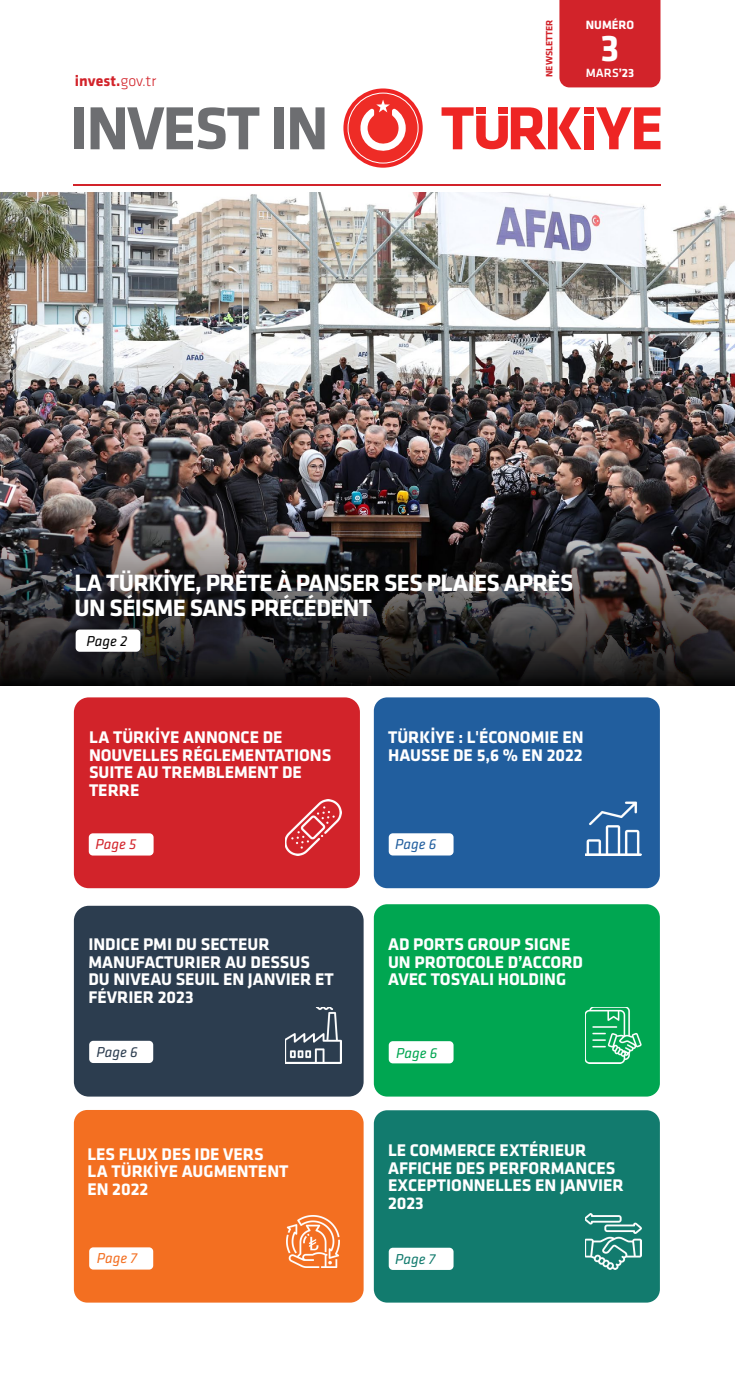
<style>
.page{position:relative;width:735px;height:1389px;background:#fff}
.page>*{position:absolute;margin:0;border:0;box-sizing:border-box;transform-origin:0 0}
.t1{font:700 38.5px "Klavika";color:#fff}
.t2{font:700 24.5px/24.5px "Klavika";letter-spacing:-.025em;color:#fff}
.t3{font:700 17.5px/17.5px "Klavika";color:#fff}
.t4{font:700 15.75px "Klavika";color:#d2232a}
.t5{font:italic 14.88px "Klavika";color:#000}
.t6{font:italic 14.88px "Klavika";color:#d2232a}
.t7{font:italic 14.88px "Klavika";color:#00a651}
.t8{font:italic 14.88px "Klavika";color:#f36f21}
.t9{font:italic 14.88px "Klavika";color:#2c3d4f}
.t10{font:italic 14.88px "Klavika";color:#215e9e}
.t11{font:italic 14.88px "Klavika";color:#127b6e}
.t12{font:500 12.42px "Klavika";color:#fff}
.t13{font:700 12.42px "Klavika";color:#fff}
.t14{font:700 9.62px "Klavika";color:#d2232a}
.s1{font-weight:300}
.s2{font-weight:700}
</style>
<div class="page">
<img style="left:0;top:192px;width:734px;height:318px">
<div style="left:559px;top:0;width:101px;height:87px;background:#d2232a"></div>
<hr style="left:74px;top:185px;width:586px;height:1px;background:#d2232a">
<div style="left:74px;top:107px;width:10px;height:42px;background:#6d6e71"></div>
<svg style="left:90px;top:107px;width:169px;height:42px"></svg>
<div style="left:274px;top:107px;width:9px;height:42px;background:#6d6e71"></div>
<svg style="left:290px;top:107px;width:34px;height:42px"></svg>
<svg style="left:596px;top:107px;width:64px;height:42px"></svg>
<svg style="left:441px;top:107px;width:140px;height:42px"></svg>
<div style="left:583px;top:116px;width:10px;height:33px;background:#ee2524"></div>
<div style="left:583px;top:107px;width:10px;height:7px;background:#ee2524"></div>
<svg style="left:343px;top:88px;width:79px;height:80px"></svg>
<svg style="left:0;top:510px;width:734px;height:176px;background:#2d2b2c"></svg>
<div style="left:76px;top:630px;width:64px;height:22px;background:#fff;border-radius:4px"></div>
<div style="left:74px;top:697px;width:286px;height:191px;background:#d2232a;border-radius:15px"></div>
<div style="left:74px;top:906px;width:289px;height:191px;background:#2c3d4f;border-radius:15px"></div>
<div style="left:373px;top:904px;width:286px;height:193px;background:#00a651;border-radius:13px"></div>
<div style="left:373px;top:1110px;width:286px;height:193px;background:#127b6e;border-radius:13px"></div>
<div style="left:89px;top:833px;width:64px;height:23px;background:#fff;border-radius:4px"></div>
<div style="left:74px;top:1110px;width:289px;height:193px;background:#f36f21;border-radius:13px"></div>
<div style="left:388px;top:1041px;width:65px;height:22px;background:#fff;border-radius:4px"></div>
<div style="left:388px;top:1248px;width:65px;height:22px;background:#fff;border-radius:4px"></div>
<div style="left:89px;top:1247px;width:64px;height:23px;background:#fff;border-radius:4px"></div>
<div style="left:373px;top:697px;width:286px;height:191px;background:#215e9e;border-radius:13px"></div>
<div style="left:89px;top:1041px;width:64px;height:22px;background:#fff;border-radius:4px"></div>
<div style="left:388px;top:833px;width:65px;height:22px;background:#fff;border-radius:4px"></div>
<svg style="left:286px;top:1215px;width:54px;height:53px"></svg>
<svg style="left:285px;top:1007px;width:57px;height:57px"></svg>
<svg style="left:285px;top:799px;width:57px;height:57px"></svg>
<svg style="left:585px;top:1213px;width:57px;height:57px"></svg>
<svg style="left:585px;top:1007px;width:57px;height:57px"></svg>
<svg style="left:585px;top:801px;width:57px;height:55px"></svg>
<p class="t4" style="left:75px;top:70px;width:83px">invest.<span class="s1">gov.tr</span></p>
<p class="t14" style="left:542px;top:77px;width:59px;rotate:-90deg">NEWSLETTER</p>
<p class="t13" style="left:585px;top:16px;width:50px">NUMÉRO</p>
<h1 class="t1" style="left:600px;top:21px;width:20px">3</h1>
<p class="t12" style="left:585px;top:64px;width:50px">MARS<span class="s2">’23</span></p>
<h2 class="t2" style="left:74px;top:570px;width:500px">LA TÜRKİYE, PRÊTE À PANSER SES PLAIES APRÈS<br>UN SÉISME SANS PRÉCÉDENT</h2>
<p class="t5" style="left:86px;top:632px;width:42px">Page 2</p>
<p class="t3" style="left:89px;top:728px;width:244px">LA TÜRKİYE ANNONCE DE<br>NOUVELLES RÉGLEMENTATIONS<br>SUITE AU TREMBLEMENT DE<br>TERRE</p>
<p class="t3" style="left:388px;top:728px;width:197px">TÜRKİYE : L'ÉCONOMIE EN<br>HAUSSE DE 5,6 % EN 2022</p>
<p class="t6" style="left:95px;top:834px;width:42px">Page 5</p>
<p class="t10" style="left:395px;top:835px;width:43px">Page 6</p>
<p class="t3" style="left:88px;top:935px;width:247px">INDICE PMI DU SECTEUR<br>MANUFACTURIER AU DESSUS<br>DU NIVEAU SEUIL EN JANVIER ET<br>FÉVRIER 2023</p>
<p class="t3" style="left:388px;top:935px;width:196px">AD PORTS GROUP SIGNE<br>UN PROTOCOLE D’ACCORD<br>AVEC TOSYALI HOLDING</p>
<p class="t9" style="left:96px;top:1043px;width:43px">Page 6</p>
<p class="t7" style="left:396px;top:1043px;width:43px">Page 6</p>
<p class="t3" style="left:87px;top:1144px;width:202px">LES FLUX DES IDE VERS<br>LA TÜRKİYE AUGMENTENT<br>EN 2022</p>
<p class="t3" style="left:388px;top:1141px;width:237px">LE COMMERCE EXTÉRIEUR<br>AFFICHE DES PERFORMANCES<br>EXCEPTIONNELLES EN JANVIER<br>2023</p>
<p class="t8" style="left:97px;top:1249px;width:42px">Page 7</p>
<p class="t11" style="left:395px;top:1250px;width:42px">Page 7</p>
</div>
